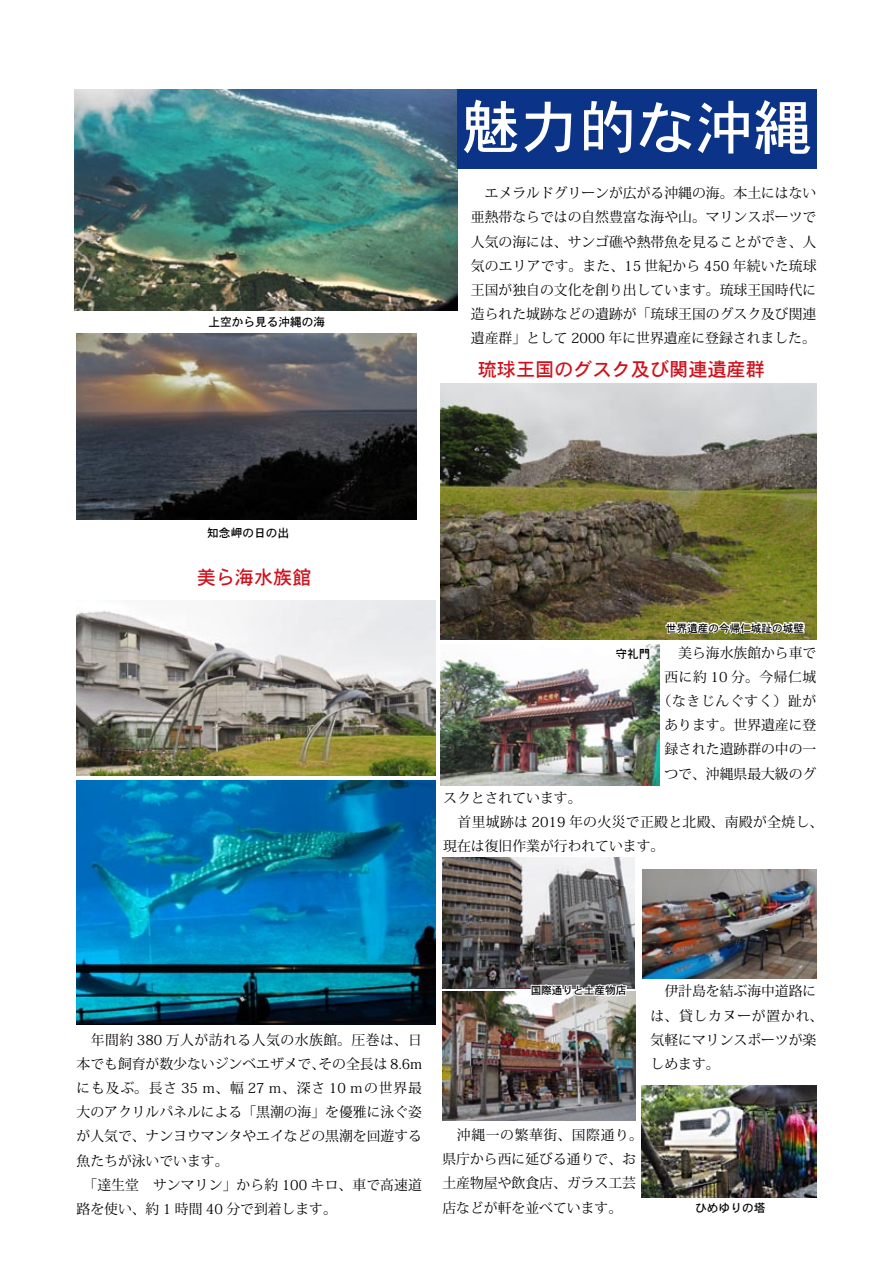
<style>
.page{position:relative;width:893px;height:1263px;background:#fff}
.page>*{position:absolute;margin:0;border:0;box-sizing:border-box;transform-origin:0 0}
.t1{font:58.5px "HG Heisei Kakugothictai W5";color:#fff}
.t2{font:19.2px "HG Heisei Kakugothictai W5";color:#d0111b}
.t3{font:13.8px/24.2px "Koz Min Pro";color:#000}
.t4{font:13.8px/24.2px "Koz Min Pro";letter-spacing:.035em;color:#000;text-align:right}
.t5{font:11.7px "HG Heisei Kakugothictai W5";color:#000}
.t6{font:10.65px "HG Heisei Kakugothictai W5";color:#000}
</style>
<div class="page">
<img style="left:642px;top:869px;width:174px;height:109px">
<img style="left:442px;top:992px;width:194px;height:129px">
<img style="left:641px;top:1085px;width:175px;height:112px">
<img style="left:440px;top:384px;width:376px;height:256px">
<img style="left:441px;top:644px;width:218px;height:141px">
<img style="left:442px;top:857px;width:193px;height:131px">
<img style="left:77px;top:601px;width:359px;height:174px">
<img style="left:77px;top:333px;width:339px;height:187px">
<img style="left:75px;top:89px;width:382px;height:222px">
<img style="left:77px;top:781px;width:359px;height:243px">
<div style="left:457px;top:89px;width:359px;height:80px;background:#0b3388"></div>
<svg style="left:664px;top:615px;width:146px;height:21px"></svg>
<svg style="left:530px;top:983px;width:98px;height:16px"></svg>
<p class="t5" style="left:208px;top:316px;width:118px">上空から見る沖縄の海</p>
<h1 class="t1" style="left:461px;top:98px;width:352px">魅力的な沖縄</h1>
<p class="t3" style="left:471px;top:181px;width:347px;text-align:justify">　エメラルドグリーンが広がる沖縄の海。本土にはない亜熱帯ならではの自然豊富な海や山。マリンスポーツで人気の海には、サンゴ礁や熱帯魚を見ることができ、人気のエリアです。また、15 世紀から 450 年続いた琉球王国が独自の文化を創り出しています。琉球王国時代に造られた城跡などの遺跡が「琉球王国のグスク及び関連遺産群」として 2000 年に世界遺産に登録されました。</p>
<h2 class="t2" style="left:478px;top:359px;width:289px">琉球王国のグスク及び関連遺産群</h2>
<p class="t5" style="left:207px;top:527px;width:83px">知念岬の日の出</p>
<h2 class="t2" style="left:197px;top:568px;width:116px">美ら海水族館</h2>
<p class="t6" style="left:666px;top:622px;width:140px">世界遺産の今帰仁城趾の城壁</p>
<p class="t3" style="left:657px;top:640px;width:160px;text-align:center">　美ら海水族館から車で西に約 10 分。今帰仁城（なきじんぐすく）趾があります。世界遺産に登録された遺跡群の中の一つで、沖縄県最大級のグ</p>
<p class="t3" style="left:443px;top:785px;width:381px">スクとされています。<br>　首里城跡は 2019 年の火災で正殿と北殿、南殿が全焼し、現在は復旧作業が行われています。</p>
<p class="t5" style="left:615px;top:648px;width:37px">守礼門</p>
<p class="t4" style="left:77px;top:1027px;width:347px">　年間約 380 万人が訪れる人気の水族館。圧巻は、日その全長は 8.6m</p>
<p class="t3" style="left:77px;top:1051px;width:347px">本でも飼育が数少ないジンベエザメで、<br>にも及ぶ。長さ 35 ｍ、幅 27 ｍ、深さ 10 ｍの世界最大のアクリルパネルによる「黒潮の海」を優雅に泳ぐ姿が人気で、ナンヨウマンタやエイなどの黒潮を回遊する魚たちが泳いでいます。<br>　「達生堂　サンマリン」から約 100 キロ、車で高速道路を使い、約 1 時間 40 分で到着します。</p>
<p class="t6" style="left:531px;top:985px;width:97px">国際通りと土産物店</p>
<p class="t3" style="left:651px;top:979px;width:174px">　伊計島を結ぶ海中道路には、貸しカヌーが置かれ、気軽にマリンスポーツが楽しめます。</p>
<p class="t3" style="left:442px;top:1122px;width:202px">　沖縄一の繁華街、国際通り。県庁から西に延びる通りで、お土産物屋や飲食店、ガラス工芸店などが軒を並べています。</p>
<p class="t5" style="left:695px;top:1202px;width:72px">ひめゆりの塔</p>
</div>
